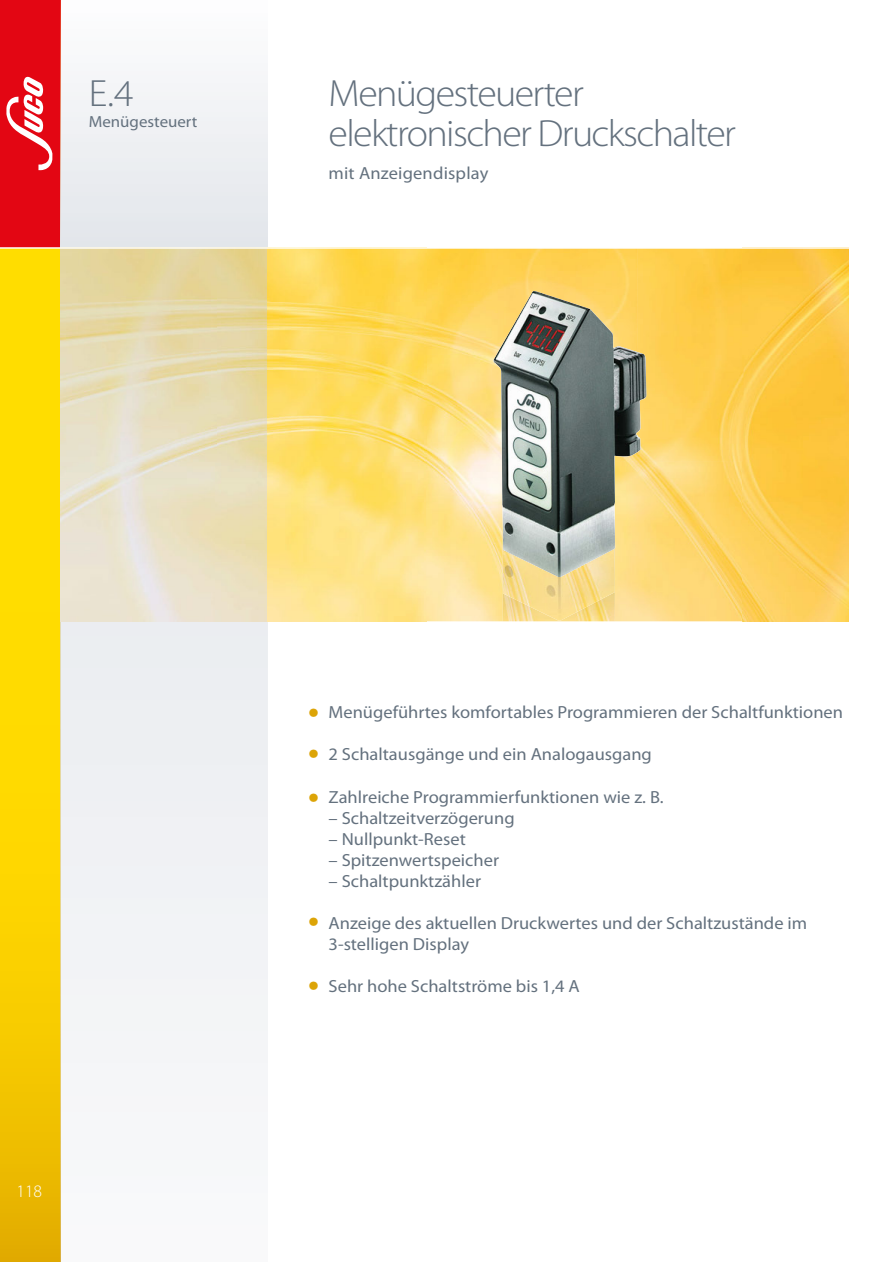
<style>
.page{position:relative;width:893px;height:1262px;background:#fff}
.page>*{position:absolute;margin:0;border:0;box-sizing:border-box;transform-origin:0 0}
.t1{font:300 46.8px/42.8px "Myriad Pro";color:#dca407;text-align:justify}
.t2{font:300 38.1px/41px "Myriad Pro";letter-spacing:-.04em;color:#64717e;scale:1.05 1}
.t3{font:17.55px/21px "Myriad Pro";color:#64717e;scale:1.05 1}
.t4{font:300 17.55px "Myriad Pro";color:#fff}
.t5{font:16.05px "Myriad Pro";color:#64717e;scale:1.05 1}
</style>
<div class="page">
<svg style="left:0;top:249px;width:60px;height:1013px"></svg>
<div style="left:0;top:0;width:60px;height:248px;background:#e30613"></div>
<svg style="left:6px;top:77px;width:46px;height:93px"></svg>
<div style="left:61px;top:621px;width:207px;height:442px;background:#f0f1f4"></div>
<img style="left:60px;top:621px;width:1px;height:641px">
<div style="left:60px;top:0;width:208px;height:248px;background:linear-gradient(to right,#f0f1f4,#f0f1f4)"></div>
<svg style="left:60px;top:0;width:1px;height:247px"></svg>
<img style="left:60px;top:249px;width:366px;height:372px">
<img style="left:426px;top:355px;width:77px;height:266px">
<img style="left:615px;top:408px;width:128px;height:213px">
<img style="left:743px;top:249px;width:105px;height:372px">
<img style="left:637px;top:249px;width:106px;height:159px">
<img style="left:426px;top:249px;width:211px;height:106px">
<img style="left:503px;top:577px;width:112px;height:44px">
<img style="left:493px;top:291px;width:153px;height:286px">
<hr style="left:0;top:247px;width:892px;height:2px;background:#fff">
<h2 class="t2" style="left:89px;top:72px;width:44px">E.4</h2>
<p class="t5" style="left:89px;top:112px;width:105px">Menügesteuert</p>
<h2 class="t2" style="left:328px;top:72px;width:389px">Menügesteuerter elektronischer Druckschalter</h2>
<p class="t3" style="left:328px;top:162px;width:154px">mit Anzeigendisplay</p>
<p class="t4" style="left:16px;top:1180px;width:27px">118</p>
<h1 class="t1" style="left:308px;top:687px;width:13px">• • •</h1>
<h1 class="t1" style="left:308px;top:896px;width:13px">•</h1>
<h1 class="t1" style="left:308px;top:960px;width:13px">•</h1>
<p class="t3" style="left:328px;top:701px;width:491px">Menügeführtes komfortables Programmieren der Schaltfunktionen</p>
<p class="t3" style="left:328px;top:744px;width:309px">2 Schaltausgänge und ein Analogausgang</p>
<p class="t3" style="left:328px;top:786px;width:320px">Zahlreiche Programmierfunktionen wie z. B.</p>
<p class="t3" style="left:328px;top:807px;width:179px">– Schaltzeitverzögerung</p>
<p class="t3" style="left:328px;top:828px;width:132px">– Nullpunkt-Reset</p>
<p class="t3" style="left:328px;top:849px;width:164px">– Spitzenwertspeicher</p>
<p class="t3" style="left:328px;top:870px;width:147px">– Schaltpunktzähler</p>
<p class="t3" style="left:328px;top:912px;width:457px">Anzeige des aktuellen Druckwertes und der Schaltzustände im<br>3-stelligen Display</p>
<p class="t3" style="left:328px;top:975px;width:241px">Sehr hohe Schaltströme bis 1,4 A</p>
</div>
